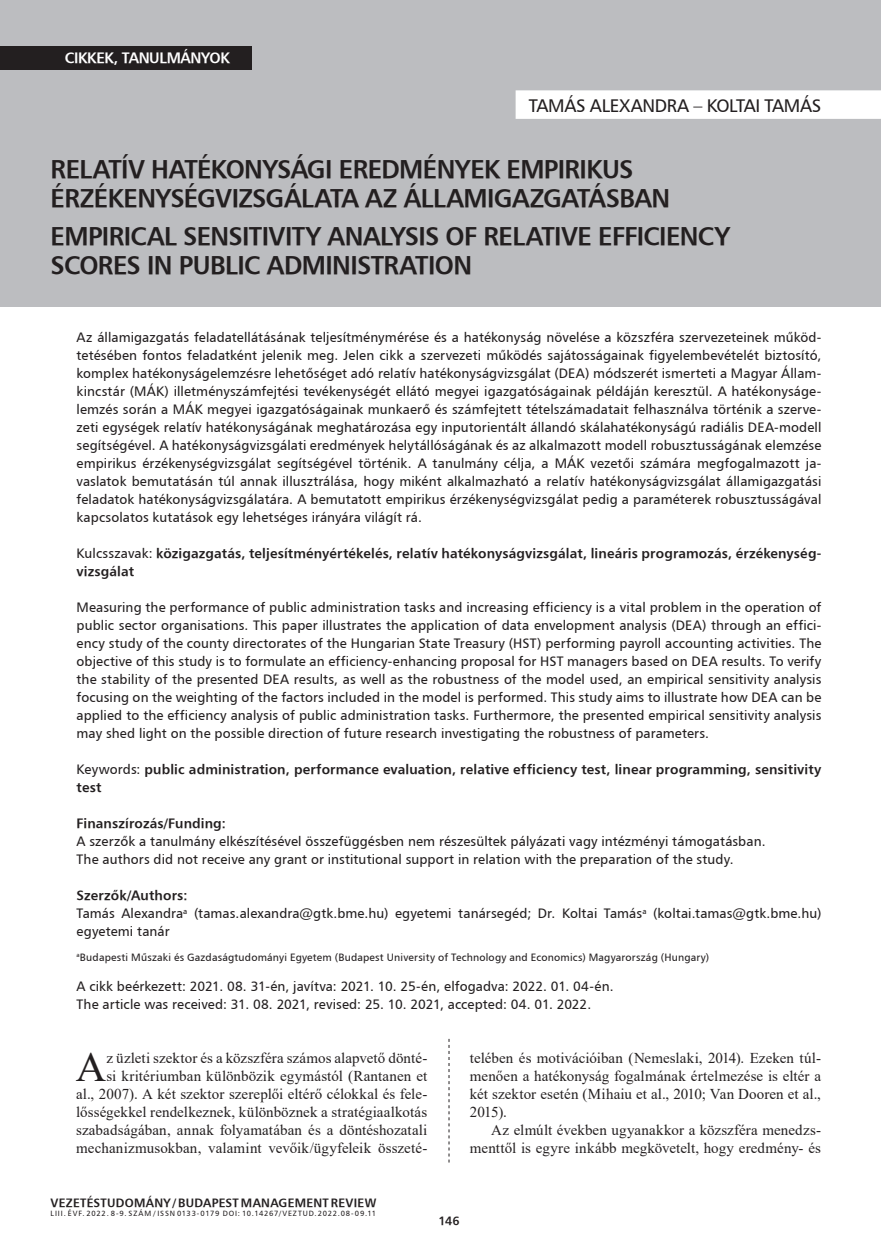
<style>
.page{position:relative;width:881px;height:1255px;background:#fff}
.page>*{position:absolute;margin:0;border:0;box-sizing:border-box;transform-origin:0 0}
.Iniciálé{font:42.15px "Times New Roman";color:#231f20}
.kenyérszöveg_opcioná{font:25.5px/29.4px "H Humanist 777 BT Bold";letter-spacing:-.025em;color:#231f20}
.kenyérszöveg_opcioná-2{font:18px "H Humanist 777 BT";letter-spacing:-.02em;color:#231f20}
.Iniciálé-2{font:15px/18px "Times New Roman";letter-spacing:.005em;color:#231f20;text-align:right}
.kenyérszöveg_opcioná-3{font:15px/18px "Times New Roman";letter-spacing:.005em;color:#231f20;text-align:right}
.t1{font:15px "H Humanist 777 BT Bold";letter-spacing:-.025em;color:#fff}
.Kezdő_oldal_bevezető{font:13.5px/18px "H Humanist 777 BT";letter-spacing:.005em;color:#231f20;text-align:justify}
.Kezdő_oldal_bevezető-2{font:13.5px/18px "H Humanist 777 BT Bold";letter-spacing:.01em;color:#231f20}
.t2{font:12px "H Humanist 777 BT Bold";letter-spacing:.02em;color:#231f20}
.Lábjegyzet{font:10.5px "H Humanist 777 BT";letter-spacing:.015em;color:#231f20}
.t3{font:7.5px "H Humanist 777 BT";letter-spacing:.11em;color:#231f20}
.s1{font-family:"H Humanist 777 BT"}
</style>
<div class="page">
<svg style="left:448px;top:1038px;width:1px;height:124px"></svg>
<div style="left:0;top:0;width:880px;height:306px;background:#bcbdc0"></div>
<div style="left:0;top:46px;width:251px;height:23px;background:#231f20"></div>
<div style="left:515px;top:90px;width:365px;height:29px;background:#fff"></div>
<p class="t1" style="left:65px;top:49px;width:166px">CIKKEK, TANULMÁNYOK</p>
<p class="kenyérszöveg_opcioná-2" style="left:528px;top:94px;width:294px">TAMÁS ALEXANDRA – KOLTAI TAMÁS</p>
<p class="kenyérszöveg_opcioná" style="left:51px;top:153px;width:621px">RELATÍV HATÉKONYSÁGI EREDMÉNYEK EMPIRIKUS<br>ÉRZÉKENYSÉGVIZSGÁLATA AZ ÁLLAMIGAZGATÁSBAN</p>
<p class="kenyérszöveg_opcioná" style="left:51px;top:220px;width:680px">EMPIRICAL SENSITIVITY ANALYSIS OF RELATIVE EFFICIENCY<br>SCORES IN PUBLIC ADMINISTRATION</p>
<p class="Kezdő_oldal_bevezető" style="left:77px;top:328px;width:746px">Az államigazgatás feladatellátásának teljesítménymérése és a hatékonyság növelése a közszféra szervezeteinek működ&shy;tetésében fontos feladatként jelenik meg. Jelen cikk a szervezeti működés sajátosságainak figyelembevételét biztosító, komplex hatékonyságelemzésre lehetőséget adó relatív hatékonyságvizsgálat (DEA) módszerét ismerteti a Magyar Állam&shy;kincstár (MÁK) illetményszámfejtési tevékenységét ellátó megyei igazgatóságainak példáján keresztül. A hatékonyságe&shy;lemzés során a MÁK megyei igazgatóságainak munkaerő és számfejtett tételszámadatait felhasználva történik a szerve&shy;zeti egységek relatív hatékonyságának meghatározása egy inputorientált állandó skálahatékonyságú radiális DEA-modell segítségével. A hatékonyságvizsgálati eredmények helytállóságának és az alkalmazott modell robusztusságának elemzése empirikus érzékenységvizsgálat segítségével történik. A tanulmány célja, a MÁK vezetői számára megfogalmazott ja&shy;vaslatok bemutatásán túl annak illusztrálása, hogy miként alkalmazható a relatív hatékonyságvizsgálat államigazgatási feladatok hatékonyságvizsgálatára. A bemutatott empirikus érzékenységvizsgálat pedig a paraméterek robusztusságával kapcsolatos kutatások egy lehetséges irányára világít rá.</p>
<p class="Kezdő_oldal_bevezető-2" style="left:77px;top:544px;width:746px"><span class="s1">Kulcsszavak:</span> közigazgatás, teljesítményértékelés, relatív hatékonyságvizsgálat, lineáris programozás, érzékenység&shy;vizsgálat</p>
<p class="Kezdő_oldal_bevezető" style="left:77px;top:598px;width:746px">Measuring the performance of public administration tasks and increasing efficiency is a vital problem in the operation of public sector organisations. This paper illustrates the application of data envelopment analysis (DEA) through an effici&shy;ency study of the county directorates of the Hungarian State Treasury (HST) performing payroll accounting activities. The objective of this study is to formulate an efficiency-enhancing proposal for HST managers based on DEA results. To verify the stability of the presented DEA results, as well as the robustness of the model used, an empirical sensitivity analysis focusing on the weighting of the factors included in the model is performed. This study aims to illustrate how DEA can be applied to the efficiency analysis of public administration tasks. Furthermore, the presented empirical sensitivity analysis may shed light on the possible direction of future research investigating the robustness of parameters.</p>
<p class="Kezdő_oldal_bevezető-2" style="left:77px;top:760px;width:746px"><span class="s1">Keywords:</span> public administration, performance evaluation, relative efficiency test, linear programming, sensitivity test</p>
<p class="Kezdő_oldal_bevezető-2" style="left:77px;top:814px;width:151px">Finanszírozás/Funding:</p>
<p class="Kezdő_oldal_bevezető" style="left:77px;top:832px;width:690px">A szerzők a tanulmány elkészítésével összefüggésben nem részesültek pályázati vagy intézményi támogatásban.</p>
<p class="Kezdő_oldal_bevezető" style="left:77px;top:850px;width:658px">The authors did not receive any grant or institutional support in relation with the preparation of the study.</p>
<p class="Kezdő_oldal_bevezető-2" style="left:77px;top:886px;width:112px">Szerzők/Authors:</p>
<p class="Kezdő_oldal_bevezető" style="left:77px;top:904px;width:746px">Tamás Alexandra<sup>a</sup> (tamas.alexandra@gtk.bme.hu) egyetemi tanársegéd; Dr. Koltai Tamás<sup>a</sup> (koltai.tamas@gtk.bme.hu) egyetemi tanár</p>
<p class="Lábjegyzet" style="left:77px;top:950px;width:634px"><sup>a</sup>Budapesti Műszaki és Gazdaságtudományi Egyetem (Budapest University of Technology and Economics) Magyarország (Hungary)</p>
<p class="Kezdő_oldal_bevezető" style="left:77px;top:976px;width:538px">A cikk beérkezett: 2021. 08. 31-én, javítva: 2021. 10. 25-én, elfogadva: 2022. 01. 04-én.</p>
<p class="Kezdő_oldal_bevezető" style="left:77px;top:994px;width:516px">The article was received: 31. 08. 2021, revised: 25. 10. 2021, accepted: 04. 01. 2022.</p>
<p class="Iniciálé-2" style="left:76px;top:1048px;width:352px">z üzleti szektor és a közszféra számos alapvető dönté-<br>si kritériumban különbözik egymástól (Rantanen et<br>al., 2007). A két szektor szereplői eltérő célokkal és fele&shy;lősségekkel rendelkeznek, különböznek a stratégiaalkotás szabadságában, annak folyamatában és a döntéshozatali mechanizmusokban, valamint vevőik/ügyfeleik összeté-</p>
<p class="Iniciálé-2" style="left:469px;top:1048px;width:352px;text-align:justify">telében és motivációiban (Nemeslaki, 2014). Ezeken túl&shy;menően a hatékonyság fogalmának értelmezése is eltér a két szektor esetén (Mihaiu et al., 2010; Van Dooren et al., 2015).</p>
<p class="Iniciálé" style="left:76px;top:1036px;width:32px">A</p>
<p class="kenyérszöveg_opcioná-3" style="left:469px;top:1120px;width:352px">Az elmúlt években ugyanakkor a közszféra menedzs&shy;menttől is egyre inkább megkövetelt, hogy eredmény- és</p>
<p class="t2" style="left:51px;top:1194px;width:327px">VEZETÉSTUDOMÁNY / BUDAPEST MANAGEMENT REVIEW</p>
<p class="t3" style="left:51px;top:1208px;width:327px">LIII. ÉVF. 2022. 8-9. SZÁM / ISSN 0133-0179 DOI: 10.14267/VEZTUD.2022.08-09.11</p>
<p class="t2" style="left:438px;top:1212px;width:23px">146</p>
</div>
